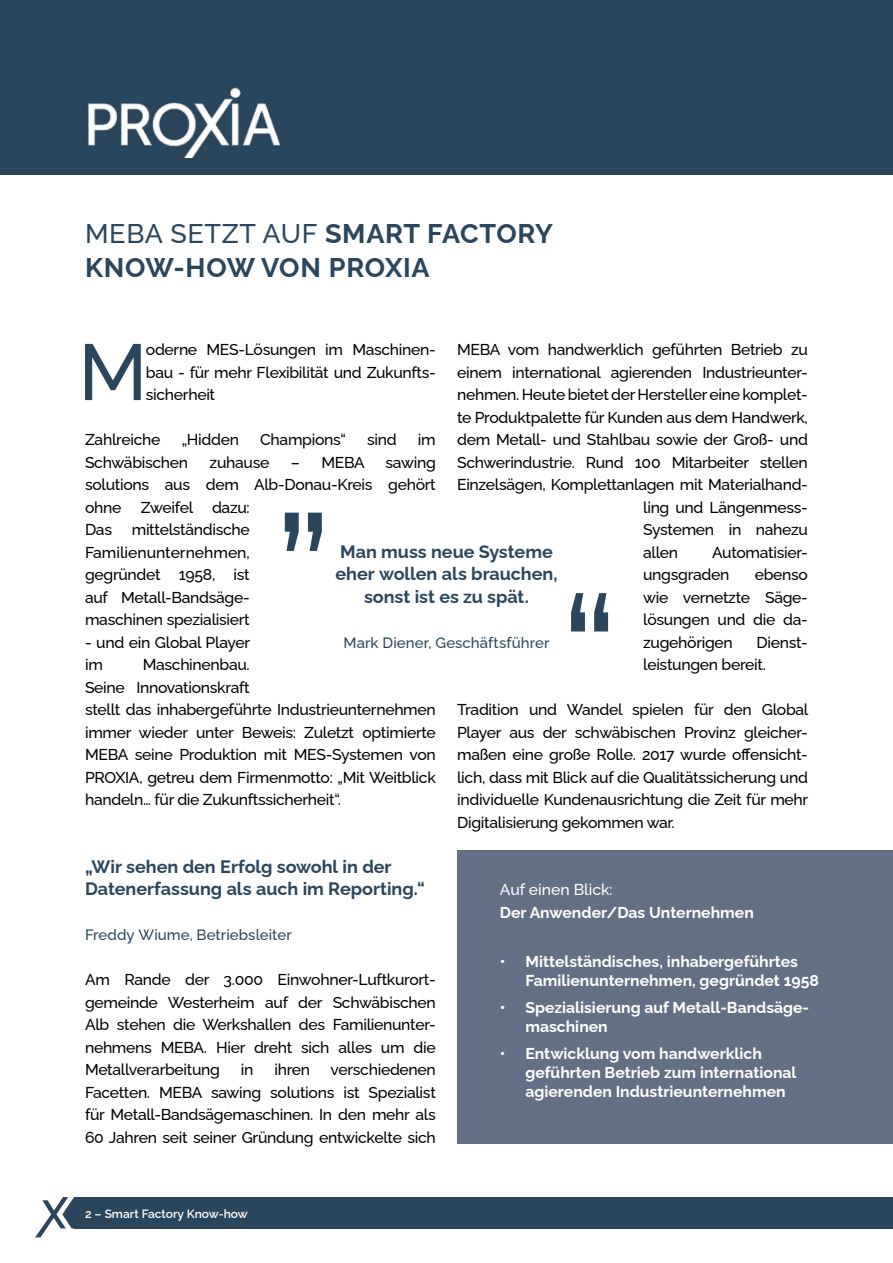
<style>
.page{position:relative;width:893px;height:1263px;background:#fff}
.page>*{position:absolute;margin:0;border:0;box-sizing:border-box;transform-origin:0 0}
.t1{font:500 79.2px "Raleway";color:#2a465d}
.t2{font:100 27px/34.5px "Raleway";letter-spacing:.025em;color:#2a465d}
.t3{font:100 18px/22.5px "Raleway";color:#2a465d}
.t4{font:500 15.75px/22.5px "Raleway";letter-spacing:-.02em;color:#000}
.t5{font:100 15.75px/18.9px "Raleway";color:#fff}
.t6{font:500 15.75px "Raleway";color:#fff}
.t7{font:500 15px "Raleway";letter-spacing:.005em;color:#2a465d}
.t8{font:600 12px "Raleway";color:#fff}
.s1{font-weight:500}
</style>
<div class="page">
<svg style="left:35px;top:1197px;width:80px;height:40px"></svg>
<div style="left:75px;top:1197px;width:818px;height:31px;background:#2a465d"></div>
<div style="left:0;top:0;width:893px;height:175px;background:#2a465d"></div>
<img style="left:88px;top:87px;width:193px;height:71px">
<div style="left:457px;top:850px;width:436px;height:293px;background:#636f84"></div>
<svg style="left:285px;top:513px;width:37px;height:38px"></svg>
<svg style="left:571px;top:593px;width:37px;height:38px"></svg>
<h2 class="t2" style="left:85px;top:213px;width:469px"><span class="s1">MEBA SETZT AUF</span> SMART FACTORY<br>KNOW-HOW VON PROXIA</h2>
<p class="t4" style="left:457px;top:336px;width:352px">MEBA vom handwerklich geführten Betrieb zu</p>
<p class="t4" style="left:457px;top:359px;width:350px">einem international agierenden Industrieunter-</p>
<p class="t4" style="left:457px;top:381px;width:352px">nehmen. Heute bietet der Hersteller eine komplet-</p>
<p class="t4" style="left:457px;top:404px;width:352px">te Produktpalette für Kunden aus dem Handwerk,</p>
<p class="t4" style="left:457px;top:427px;width:352px">dem Metall- und Stahlbau sowie der Groß- und</p>
<p class="t4" style="left:457px;top:449px;width:352px">Schwerindustrie. Rund 100 Mitarbeiter stellen</p>
<p class="t4" style="left:457px;top:472px;width:352px">Einzelsägen, Komplettanlagen mit Materialhand-</p>
<p class="t4" style="left:643px;top:494px;width:166px">ling und Längenmess-</p>
<p class="t4" style="left:643px;top:517px;width:166px">Systemen in nahezu</p>
<p class="t4" style="left:643px;top:539px;width:37px">allen</p>
<h1 class="t1" style="left:78px;top:309px;width:71px">M</h1>
<p class="t4" style="left:146px;top:336px;width:291px;text-align:justify">oderne MES-Lösungen im Maschinen&shy;bau - für mehr Flexibilität und Zukunfts&shy;sicherheit</p>
<p class="t4" style="left:85px;top:426px;width:77px">Zahlreiche</p>
<p class="t4" style="left:182px;top:426px;width:59px">„Hidden</p>
<p class="t4" style="left:260px;top:426px;width:87px">Champions“</p>
<p class="t4" style="left:367px;top:426px;width:31px">sind</p>
<p class="t4" style="left:418px;top:426px;width:19px">im</p>
<p class="t4" style="left:85px;top:449px;width:105px">Schwäbischen</p>
<p class="t4" style="left:210px;top:449px;width:61px">zuhause</p>
<p class="t4" style="left:291px;top:449px;width:75px">– MEBA</p>
<p class="t4" style="left:85px;top:449px;width:352px;text-indent:301px">sawing solutions aus dem Alb-Donau-Kreis gehört ohne Zweifel dazu:<br>Das</p>
<p class="t4" style="left:85px;top:517px;width:166px;text-indent:47px">mittelständische<br>Familienunternehmen, gegründet 1958, ist auf Metall-Bandsäge&shy;maschinen spezialisiert</p>
<p class="t4" style="left:85px;top:629px;width:167px">- und ein Global Player im</p>
<p class="t3" style="left:335px;top:538px;width:224px;text-align:center">Man muss neue Systeme eher wollen als brauchen, sonst ist es zu spät.</p>
<p class="t7" style="left:343px;top:630px;width:207px">Mark Diener, Geschäftsführer</p>
<p class="t4" style="left:643px;top:539px;width:166px;text-indent:69px">Automatisier&shy;ungsgraden</p>
<p class="t4" style="left:643px;top:562px;width:166px;text-indent:111px">ebenso wie vernetzte Säge&shy;lösungen und die da&shy;zugehörigen</p>
<p class="t4" style="left:643px;top:629px;width:166px;text-indent:113px">Dienst&shy;leistungen bereit.</p>
<p class="t4" style="left:457px;top:697px;width:353px;text-align:justify">Tradition und Wandel spielen für den Global Player aus der schwäbischen Provinz gleicher&shy;maßen eine große Rolle. 2017 wurde offensicht&shy;lich, dass mit Blick auf die Qualitätssicherung und individuelle Kundenausrichtung die Zeit für mehr Digitalisierung gekommen war.</p>
<p class="t4" style="left:85px;top:652px;width:352px;text-indent:58px">Maschinenbau.<br>Seine Innovationskraft<br>stellt das inhabergeführte Industrieunternehmen immer wieder unter Beweis: Zuletzt optimierte MEBA seine Produktion mit MES-Systemen von PROXIA, getreu dem Firmenmotto: „Mit Weitblick handeln… für die Zukunftssicherheit“.</p>
<p class="t3" style="left:85px;top:853px;width:341px">„Wir sehen den Erfolg sowohl in der<br>Datenerfassung als auch im Reporting.“</p>
<p class="t7" style="left:85px;top:923px;width:208px">Freddy Wiume, Betriebsleiter</p>
<p class="t4" style="left:85px;top:967px;width:352px">Am Rande der 3.000 Einwohner-Luftkurort&shy;gemeinde Westerheim auf der Schwäbischen Alb stehen die Werkshallen des Familienunter&shy;nehmens MEBA. Hier dreht sich alles um die Metallverarbeitung</p>
<p class="t4" style="left:85px;top:1057px;width:352px;text-align:justify;text-indent:246px">verschiedenen Facetten. MEBA sawing solutions ist Spezialist für Metall-Bandsägemaschinen. In den mehr als 60 Jahren seit seiner Gründung entwickelte sich</p>
<p class="t4" style="left:241px;top:1057px;width:14px">in</p>
<p class="t4" style="left:274px;top:1057px;width:37px">ihren</p>
<p class="t8" style="left:85px;top:1204px;width:164px">2 – Smart Factory Know-how</p>
<p class="t6" style="left:500px;top:877px;width:114px">Auf einen Blick:</p>
<p class="t5" style="left:500px;top:901px;width:255px">Der Anwender/Das Unternehmen</p>
<p class="t5" style="left:525px;top:950px;width:295px;text-indent:-26px">• Mittelständisches, inhabergeführtes<br>Familienunternehmen, gegründet 1958</p>
<p class="t5" style="left:525px;top:996px;width:285px;text-indent:-26px">• Spezialisierung auf Metall-Bandsäge&shy;maschinen</p>
<p class="t5" style="left:525px;top:1042px;width:273px;text-indent:-26px">• Entwicklung vom handwerklich geführten Betrieb zum international agierenden Industrieunternehmen</p>
</div>
